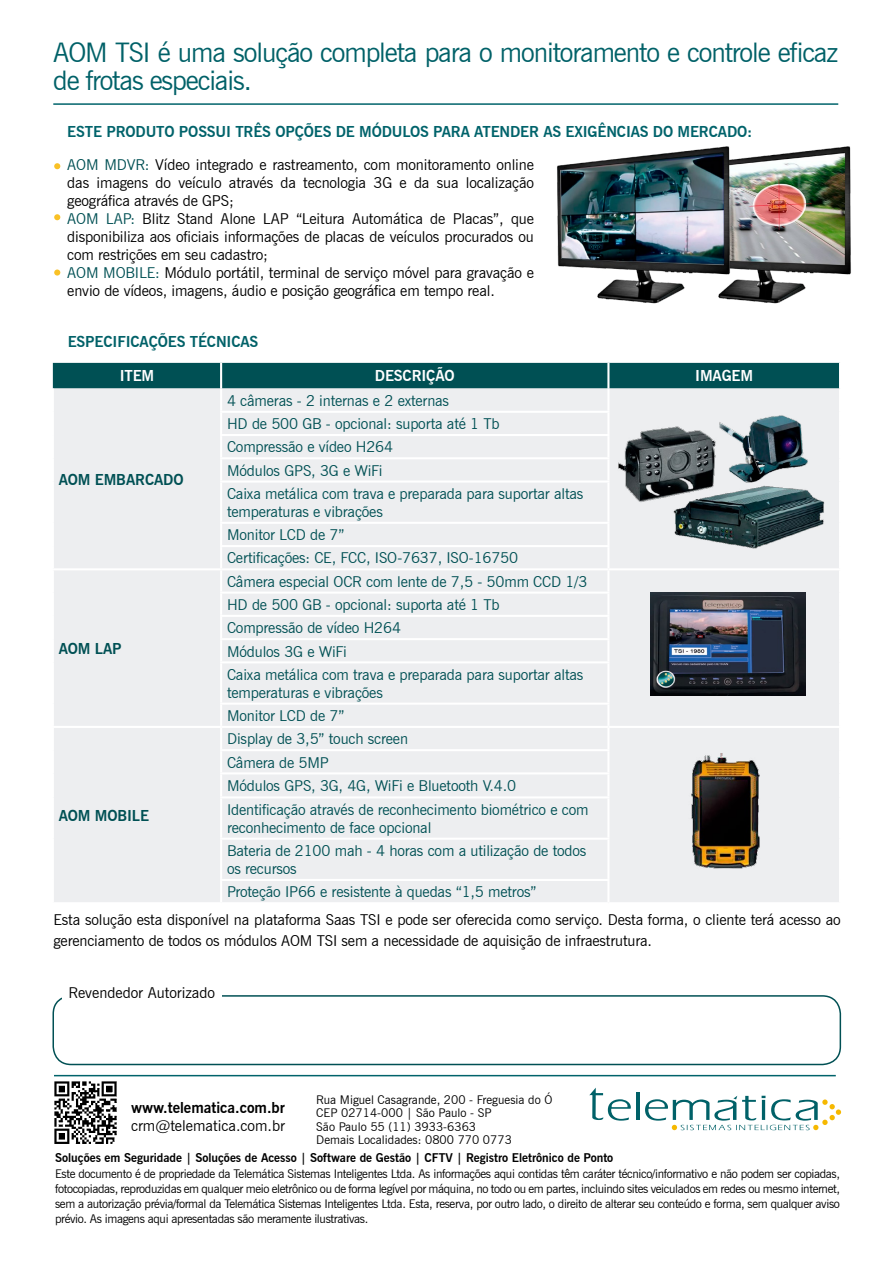
<style>
.page{position:relative;width:893px;height:1263px;background:#fff}
.page>*{position:absolute;margin:0;border:0;box-sizing:border-box;transform-origin:0 0}
.t1{font:27px/28.5px "News Gothic BT";letter-spacing:-.04em;color:#006168}
.t2{font:15px/23.2px "News Gothic BT";letter-spacing:-.01em;color:#005054}
.t3{font:15px/18px "News Gothic BT";letter-spacing:-.01em;color:#000}
.t4{font:700 15px/33px "News Gothic BT";letter-spacing:-.01em;color:#00636b}
.t5{font:700 15px "News Gothic BT";letter-spacing:-.01em;color:#005054}
.t6{font:700 15px "News Gothic BT";letter-spacing:-.01em;color:#006168}
.t7{font:700 15px "News Gothic BT";color:#000}
.t8{font:700 15px "News Gothic BT";letter-spacing:-.01em;color:#fff}
.t9{font:12px/13.5px "News Gothic BT";color:#000}
.t10{font:700 12px "News Gothic BT";color:#000}
.s1{font-weight:400;color:#005054}
.s2{font-weight:400;color:#000}
.s3{color:#005054}
</style>
<div class="page">
<img style="left:54px;top:1081px;width:63px;height:63px">
<svg style="left:589px;top:1088px;width:42px;height:32px"></svg>
<hr style="left:636px;top:1093px;width:3px;height:27px;background:#006168">
<svg style="left:645px;top:1096px;width:196px;height:34px"></svg>
<hr style="left:54px;top:1075px;width:782px;height:1px;background:#00636b">
<svg style="left:54px;top:163px;width:6px;height:6px"></svg>
<svg style="left:54px;top:214px;width:6px;height:6px"></svg>
<div style="left:54px;top:269px;width:6px;height:7px;background:#f9c126;border-radius:50%"></div>
<hr style="left:53px;top:103px;width:785px;height:2px;background:#00636b">
<div style="left:52px;top:995px;width:789px;height:70px;border:2px solid #005054;border-radius:18px"></div>
<div style="left:62px;top:986px;width:160px;height:24px;background:#fff"></div>
<img style="left:744px;top:146px;width:107px;height:158px">
<img style="left:557px;top:146px;width:187px;height:158px">
<div style="left:53px;top:363px;width:786px;height:25px;background:#005054"></div>
<div style="left:54px;top:388px;width:785px;height:514px;background:#edeef0"></div>
<hr style="left:220px;top:363px;width:2px;height:25px;background:#fff">
<hr style="left:607px;top:363px;width:2px;height:25px;background:#fff">
<hr style="left:220px;top:388px;width:2px;height:23px;background:#fff">
<hr style="left:607px;top:388px;width:2px;height:23px;background:#fff">
<hr style="left:220px;top:411px;width:389px;height:2px;background:#fff">
<hr style="left:220px;top:413px;width:2px;height:21px;background:#fff">
<hr style="left:607px;top:413px;width:2px;height:21px;background:#fff">
<hr style="left:220px;top:434px;width:389px;height:2px;background:#fff">
<hr style="left:220px;top:436px;width:2px;height:21px;background:#fff">
<hr style="left:220px;top:457px;width:389px;height:2px;background:#fff">
<hr style="left:220px;top:459px;width:2px;height:21px;background:#fff">
<hr style="left:220px;top:480px;width:389px;height:3px;background:#fff">
<hr style="left:220px;top:483px;width:2px;height:39px;background:#fff">
<hr style="left:607px;top:483px;width:2px;height:39px;background:#fff">
<hr style="left:220px;top:522px;width:389px;height:2px;background:#fff">
<hr style="left:220px;top:524px;width:2px;height:21px;background:#fff">
<hr style="left:607px;top:524px;width:2px;height:21px;background:#fff">
<hr style="left:220px;top:545px;width:389px;height:2px;background:#fff">
<hr style="left:220px;top:547px;width:2px;height:21px;background:#fff">
<hr style="left:607px;top:547px;width:2px;height:21px;background:#fff">
<hr style="left:52px;top:568px;width:169px;height:2px;background:#fff">
<hr style="left:221px;top:568px;width:387px;height:2px;background:#fff">
<hr style="left:220px;top:570px;width:2px;height:21px;background:#fff">
<hr style="left:608px;top:568px;width:233px;height:2px;background:#fff">
<hr style="left:607px;top:570px;width:2px;height:21px;background:#fff">
<hr style="left:220px;top:591px;width:389px;height:3px;background:#fff">
<hr style="left:220px;top:594px;width:2px;height:21px;background:#fff">
<hr style="left:607px;top:594px;width:2px;height:21px;background:#fff">
<hr style="left:220px;top:615px;width:389px;height:2px;background:#fff">
<hr style="left:220px;top:617px;width:2px;height:21px;background:#fff">
<hr style="left:607px;top:617px;width:2px;height:21px;background:#fff">
<hr style="left:220px;top:638px;width:389px;height:2px;background:#fff">
<hr style="left:220px;top:640px;width:2px;height:21px;background:#fff">
<hr style="left:607px;top:640px;width:2px;height:21px;background:#fff">
<hr style="left:220px;top:661px;width:389px;height:2px;background:#fff">
<hr style="left:220px;top:663px;width:2px;height:40px;background:#fff">
<hr style="left:607px;top:663px;width:2px;height:40px;background:#fff">
<hr style="left:220px;top:703px;width:389px;height:2px;background:#fff">
<hr style="left:220px;top:705px;width:2px;height:21px;background:#fff">
<hr style="left:607px;top:705px;width:2px;height:21px;background:#fff">
<hr style="left:52px;top:726px;width:169px;height:2px;background:#fff">
<hr style="left:221px;top:726px;width:387px;height:2px;background:#fff">
<hr style="left:220px;top:728px;width:2px;height:21px;background:#fff">
<hr style="left:608px;top:726px;width:233px;height:2px;background:#fff">
<hr style="left:607px;top:728px;width:2px;height:21px;background:#fff">
<hr style="left:220px;top:749px;width:389px;height:2px;background:#fff">
<hr style="left:220px;top:751px;width:2px;height:21px;background:#fff">
<hr style="left:607px;top:751px;width:2px;height:21px;background:#fff">
<hr style="left:220px;top:772px;width:389px;height:2px;background:#fff">
<hr style="left:220px;top:774px;width:2px;height:22px;background:#fff">
<hr style="left:607px;top:774px;width:2px;height:22px;background:#fff">
<hr style="left:220px;top:796px;width:389px;height:2px;background:#fff">
<hr style="left:220px;top:798px;width:2px;height:40px;background:#fff">
<hr style="left:607px;top:798px;width:2px;height:40px;background:#fff">
<hr style="left:220px;top:838px;width:389px;height:2px;background:#fff">
<hr style="left:220px;top:840px;width:2px;height:39px;background:#fff">
<hr style="left:607px;top:840px;width:2px;height:39px;background:#fff">
<hr style="left:220px;top:879px;width:389px;height:2px;background:#fff">
<hr style="left:220px;top:881px;width:2px;height:21px;background:#fff">
<hr style="left:607px;top:881px;width:2px;height:21px;background:#fff">
<img style="left:650px;top:592px;width:155px;height:103px">
<img style="left:689px;top:753px;width:78px;height:120px">
<img style="left:658px;top:460px;width:181px;height:118px">
<img style="left:606px;top:418px;width:120px;height:86px">
<img style="left:703px;top:407px;width:124px;height:92px">
<h1 class="t1" style="left:53px;top:38px;width:786px">AOM TSI é uma solução completa para o monitoramento e controle eficaz de frotas especiais.</h1>
<p class="t4" style="left:67px;top:115px;width:686px">ESTE PRODUTO POSSUI TRÊS OPÇÕES DE MÓDULOS PARA ATENDER AS EXIGÊNCIAS DO MERCADO:<br><span class="s1">AOM MDVR:</span> <span class="s2">Vídeo integrado e rastreamento, com monitoramento online</span></p>
<p class="t3" style="left:67px;top:174px;width:468px">das imagens do veículo através da tecnologia 3G e da sua localização geográfica através de GPS;<br><span class="s3">AOM LAP:</span> Blitz Stand Alone LAP “Leitura Automática de Placas”, que disponibiliza aos oficiais informações de placas de veículos procurados ou com restrições em seu cadastro;<br><span class="s3">AOM MOBILE:</span> Módulo portátil, terminal de serviço móvel para gravação e envio de vídeos, imagens, áudio e posição geográfica em tempo real.</p>
<p class="t6" style="left:68px;top:333px;width:192px">ESPECIFICAÇÕES TÉCNICAS</p>
<p class="t8" style="left:120px;top:367px;width:36px">ITEM</p>
<p class="t8" style="left:375px;top:367px;width:81px">DESCRIÇÃO</p>
<p class="t8" style="left:695px;top:367px;width:59px">IMAGEM</p>
<p class="t5" style="left:59px;top:470px;width:126px">AOM EMBARCADO</p>
<p class="t5" style="left:59px;top:639px;width:65px">AOM LAP</p>
<p class="t5" style="left:59px;top:806px;width:92px">AOM MOBILE</p>
<p class="t2" style="left:227px;top:389px;width:358px">4 câmeras - 2 internas e 2 externas<br>HD de 500 GB - opcional: suporta até 1 Tb<br>Compressão e vídeo H264<br>Módulos GPS, 3G e WiFi<br>Caixa metálica com trava e preparada para suportar altas</p>
<p class="t2" style="left:227px;top:500px;width:293px">temperaturas e vibrações<br>Monitor LCD de 7”<br>Certificações: CE, FCC, ISO-7637, ISO-16750</p>
<p class="t2" style="left:227px;top:570px;width:362px">Câmera especial OCR com lente de 7,5 - 50mm CCD 1/3<br>HD de 500 GB - opcional: suporta até 1 Tb<br>Compressão de vídeo H264<br>Módulos 3G e WiFi<br>Caixa metálica com trava e preparada para suportar altas</p>
<p class="t2" style="left:227px;top:681px;width:157px">temperaturas e vibrações<br>Monitor LCD de 7”</p>
<p class="t2" style="left:227px;top:727px;width:363px">Display de 3,5” touch screen<br>Câmera de 5MP<br>Módulos GPS, 3G, 4G, WiFi e Bluetooth V.4.0<br>Identificação através de reconhecimento biométrico e com</p>
<p class="t2" style="left:227px;top:816px;width:361px">reconhecimento de face opcional<br>Bateria de 2100 mah - 4 horas com a utilização de todos</p>
<p class="t2" style="left:227px;top:857px;width:311px">os recursos<br>Proteção IP66 e resistente à quedas “1,5 metros”</p>
<p class="t3" style="left:53px;top:909px;width:789px;line-height:21px">Esta solução esta disponível na plataforma Saas TSI e pode ser oferecida como serviço. Desta forma, o cliente terá acesso ao gerenciamento de todos os módulos AOM TSI sem a necessidade de aquisição de infraestrutura.</p>
<p class="t3" style="left:69px;top:983px;width:148px">Revendedor Autorizado</p>
<p class="t9" style="left:316px;top:1092px;width:238px">Rua Miguel Casagrande, 200 - Freguesia do Ó CEP 02714-000 | São Paulo - SP<br>São Paulo 55 (11) 3933-6363<br>Demais Localidades: 0800 770 0773</p>
<p class="t9" style="left:55px;top:1166px;width:786px;line-height:15px;text-align:justify">Este documento é de propriedade da Telemática Sistemas Inteligentes Ltda. As informações aqui contidas têm caráter técnico/informativo e não podem ser copiadas, fotocopiadas, reproduzidas em qualquer meio eletrônico ou de forma legível por máquina, no todo ou em partes, incluindo sites veiculados em redes ou mesmo internet, sem a autorização prévia/formal da Telemática Sistemas Inteligentes Ltda. Esta, reserva, por outro lado, o direito de alterar seu conteúdo e forma, sem qualquer aviso prévio. As imagens aqui apresentadas são meramente ilustrativas.</p>
<p class="t7" style="left:131px;top:1098px;width:155px">www.telematica.com.br</p>
<p class="t3" style="left:131px;top:1116px;width:155px">crm@telematica.com.br</p>
<p class="t10" style="left:55px;top:1150px;width:560px">Soluções em Seguridade | Soluções de Acesso | Software de Gestão | CFTV | Registro Eletrônico de Ponto</p>
</div>
